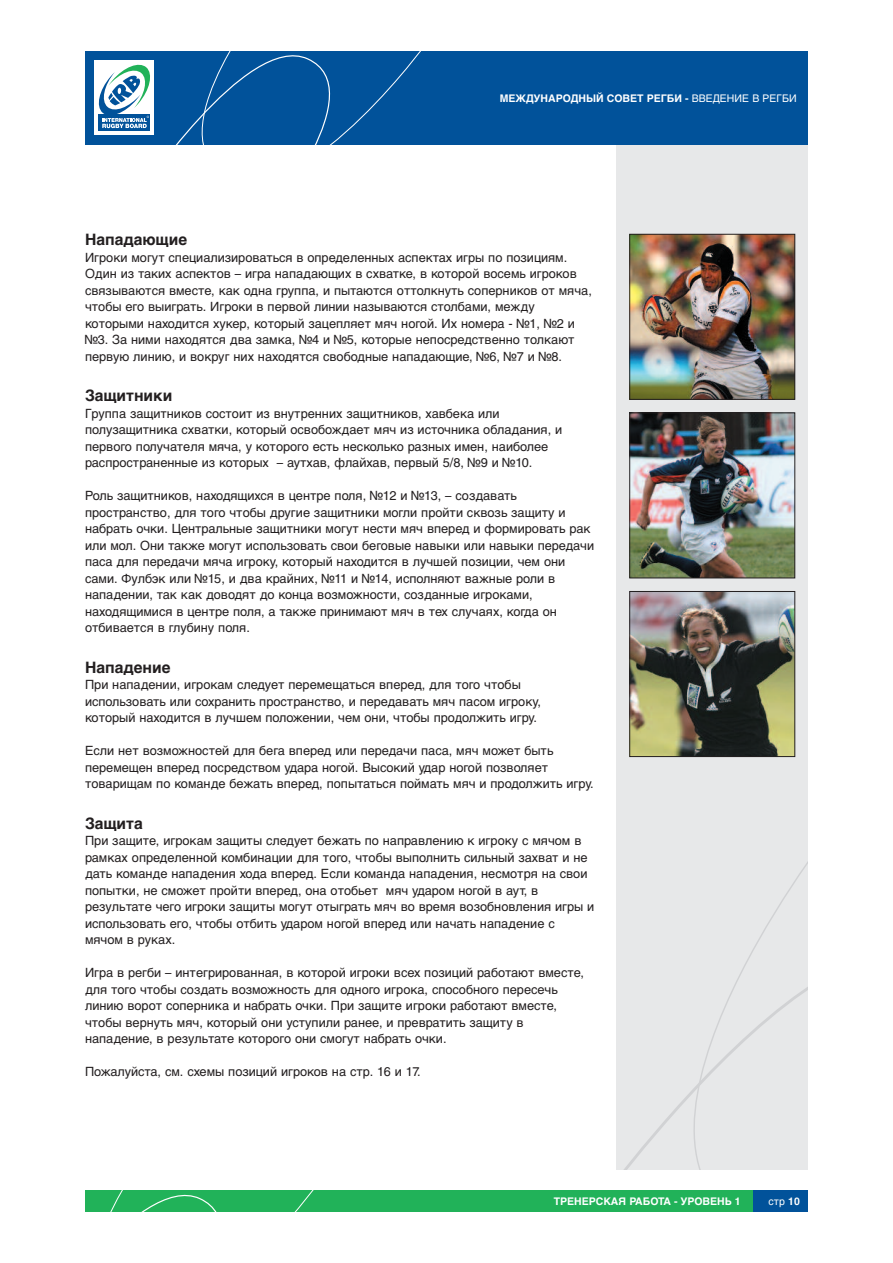
<style>
.page{position:relative;width:893px;height:1263px;background:#fff}
.page>*{position:absolute;margin:0;border:0;box-sizing:border-box;transform-origin:0 0}
.t1{font:700 15.75px "Helvetica Cyr";color:#231f20}
.t2{font:12.75px/16.5px "Helvetica Cyr Upright";color:#231f20}
.t3{font:700 10.5px "Helvetica Cyr";color:#fff}
.t4{font:10.5px "Helvetica Cyr Upright";color:#fff}
.s1{font-family:"Helvetica Cyr Upright";font-weight:400}
.s2{font-family:"Helvetica Cyr";font-weight:700}
</style>
<div class="page">
<div style="left:617px;top:51px;width:191px;height:1118px;background:#e7e8e9"></div>
<svg style="left:624px;top:862px;width:184px;height:307px"></svg>
<img style="left:631px;top:236px;width:162px;height:162px">
<div style="left:629px;top:234px;width:166px;height:166px;border:1px solid #231f20"></div>
<img style="left:631px;top:414px;width:162px;height:162px">
<div style="left:629px;top:412px;width:166px;height:166px;border:1px solid #231f20"></div>
<img style="left:631px;top:593px;width:162px;height:162px">
<div style="left:629px;top:591px;width:166px;height:166px;border:1px solid #231f20"></div>
<div style="left:85px;top:1191px;width:723px;height:21px;background:#21b259"></div>
<svg style="left:110px;top:1191px;width:203px;height:21px"></svg>
<div style="left:753px;top:1191px;width:55px;height:21px;background:#01529a"></div>
<div style="left:85px;top:51px;width:723px;height:94px;background:#01529a"></div>
<svg style="left:95px;top:51px;width:326px;height:94px"></svg>
<p class="t3" style="left:500px;top:95px;width:298px">МЕЖДУНАРОДНЫЙ СОВЕТ РЕГБИ - <span class="s1">ВВЕДЕНИЕ В РЕГБИ</span></p>
<p class="t1" style="left:85px;top:234px;width:104px">Нападающие</p>
<p class="t2" style="left:85px;top:250px;width:508px">Игроки могут специализироваться в определенных аспектах игры по позициям.<br>Один из таких аспектов – игра нападающих в схватке, в которой восемь игроков связываются вместе, как одна группа, и пытаются оттолкнуть соперников от мяча, чтобы его выиграть. Игроки в первой линии называются столбами, между которыми находится хукер, который зацепляет мяч ногой. Их номера - №1, №2 и №3. За ними находятся два замка, №4 и №5, которые непосредственно толкают первую линию, и вокруг них находятся свободные нападающие, №6, №7 и №8.</p>
<p class="t1" style="left:85px;top:390px;width:89px">Защитники</p>
<p class="t2" style="left:85px;top:406px;width:479px">Группа защитников состоит из внутренних защитников, хавбека или полузащитника схватки, который освобождает мяч из источника обладания, и первого получателя мяча, у которого есть несколько разных имен, наиболее распространенные из которых – аутхав, флайхав, первый 5/8, №9 и №10.</p>
<p class="t2" style="left:85px;top:489px;width:511px">Роль защитников, находящихся в центре поля, №12 и №13, – создавать пространство, для того чтобы другие защитники могли пройти сквозь защиту и набрать очки. Центральные защитники могут нести мяч вперед и формировать рак или мол. Они также могут использовать свои беговые навыки или навыки передачи паса для передачи мяча игроку, который находится в лучшей позиции, чем они сами. Фулбэк или №15, и два крайних, №11 и №14, исполняют важные роли в нападении, так как доводят до конца возможности, созданные игроками, находящимися в центре поля, а также принимают мяч в тех случаях, когда он отбивается в глубину поля.</p>
<p class="t1" style="left:85px;top:661px;width:87px">Нападение</p>
<p class="t2" style="left:85px;top:678px;width:457px">При нападении, игрокам следует перемещаться вперед, для того чтобы использовать или сохранить пространство, и передавать мяч пасом игроку, который находится в лучшем положении, чем они, чтобы продолжить игру.</p>
<p class="t2" style="left:85px;top:744px;width:510px">Если нет возможностей для бега вперед или передачи паса, мяч может быть перемещен вперед посредством удара ногой. Высокий удар ногой позволяет товарищам по команде бежать вперед, попытаться поймать мяч и продолжить игру.</p>
<p class="t1" style="left:85px;top:817px;width:59px">Защита</p>
<p class="t2" style="left:85px;top:834px;width:511px">При защите, игрокам защиты следует бежать по направлению к игроку с мячом в рамках определенной комбинации для того, чтобы выполнить сильный захват и не дать команде нападения хода вперед. Если команда нападения, несмотря на свои попытки, не сможет пройти вперед, она отобьет мяч ударом ногой в аут, в результате чего игроки защиты могут отыграть мяч во время возобновления игры и использовать его, чтобы отбить ударом ногой вперед или начать нападение с мячом в руках.</p>
<p class="t2" style="left:85px;top:966px;width:500px">Игра в регби – интегрированная, в которой игроки всех позиций работают вместе, для того чтобы создать возможность для одного игрока, способного пересечь линию ворот соперника и набрать очки. При защите игроки работают вместе, чтобы вернуть мяч, который они уступили ранее, и превратить защиту в нападение, в результате которого они смогут набрать очки.</p>
<p class="t2" style="left:85px;top:1065px;width:337px">Пожалуйста, см. схемы позиций игроков на стр. 16 и 17.</p>
<p class="t3" style="left:554px;top:1197px;width:189px">ТРЕНЕРСКАЯ РАБОТА - УРОВЕНЬ 1</p>
<p class="t4" style="left:769px;top:1197px;width:33px">стр <span class="s2">10</span></p>
</div>
